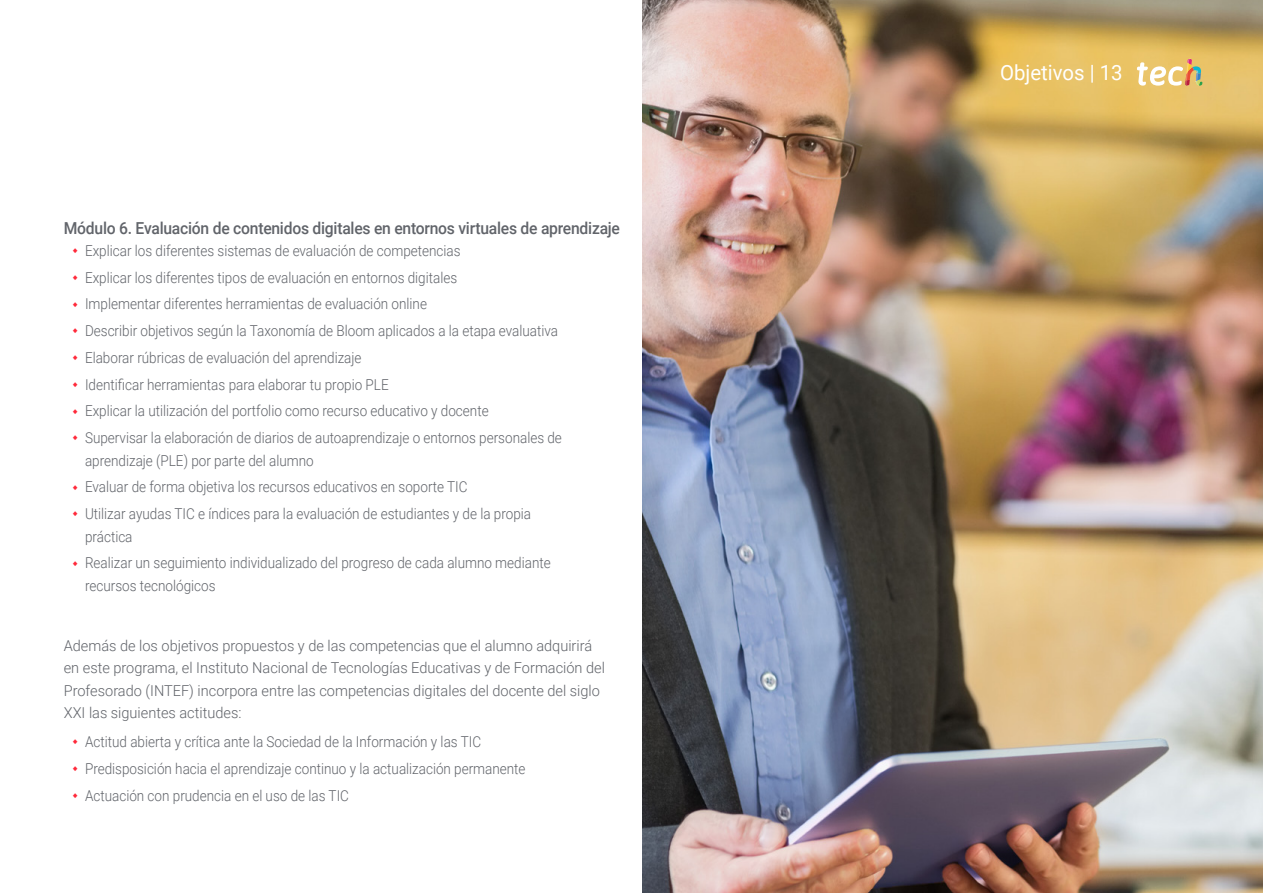
<style>
.page{position:relative;width:1263px;height:893px;background:#fff}
.page>*{position:absolute;margin:0;border:0;box-sizing:border-box;transform-origin:0 0}
.t1{font:21px "Roboto";color:#fff}
.t2{font:500 16.5px "Roboto";letter-spacing:-.015em;color:#61646a;scale:.95 1}
.t3{font:300 15px/26.7px "Roboto";color:#61646a;scale:.9 1}
.t4{font:300 15px/22.5px "Roboto";color:#61646a}
</style>
<div class="page">
<img style="left:642px;top:0;width:621px;height:893px">
<svg style="left:1137px;top:59px;width:65px;height:27px"></svg>
<p class="t2" style="left:64px;top:216px;width:587px">Módulo 6. Evaluación de contenidos digitales en entornos virtuales de aprendizaje</p>
<p class="t3" style="left:85px;top:237px;width:531px">Explicar los diferentes sistemas de evaluación de competencias<br>Explicar los diferentes tipos de evaluación en entornos digitales<br>Implementar diferentes herramientas de evaluación online<br>Describir objetivos según la Taxonomía de Bloom aplicados a la etapa evaluativa Elaborar rúbricas de evaluación del aprendizaje<br>Identificar herramientas para elaborar tu propio PLE<br>Explicar la utilización del portfolio como recurso educativo y docente<br>Supervisar la elaboración de diarios de autoaprendizaje o entornos personales de</p>
<p class="t3" style="left:85px;top:446px;width:497px">aprendizaje (PLE) por parte del alumno<br>Evaluar de forma objetiva los recursos educativos en soporte TIC<br>Utilizar ayudas TIC e índices para la evaluación de estudiantes y de la propia</p>
<p class="t3" style="left:85px;top:522px;width:519px">práctica<br>Realizar un seguimiento individualizado del progreso de cada alumno mediante</p>
<p class="t3" style="left:85px;top:572px;width:146px">recursos tecnológicos</p>
<p class="t4" style="left:64px;top:634px;width:543px">Además de los objetivos propuestos y de las competencias que el alumno adquirirá en este programa, el Instituto Nacional de Tecnologías Educativas y de Formación del Profesorado (INTEF) incorpora entre las competencias digitales del docente del siglo XXI las siguientes actitudes:</p>
<p class="t3" style="left:85px;top:728px;width:491px">Actitud abierta y crítica ante la Sociedad de la Información y las TIC<br>Predisposición hacia el aprendizaje continuo y la actualización permanente<br>Actuación con prudencia en el uso de las TIC</p>
<h1 class="t1" style="left:1000px;top:57px;width:124px">Objetivos | 13</h1>
</div>
